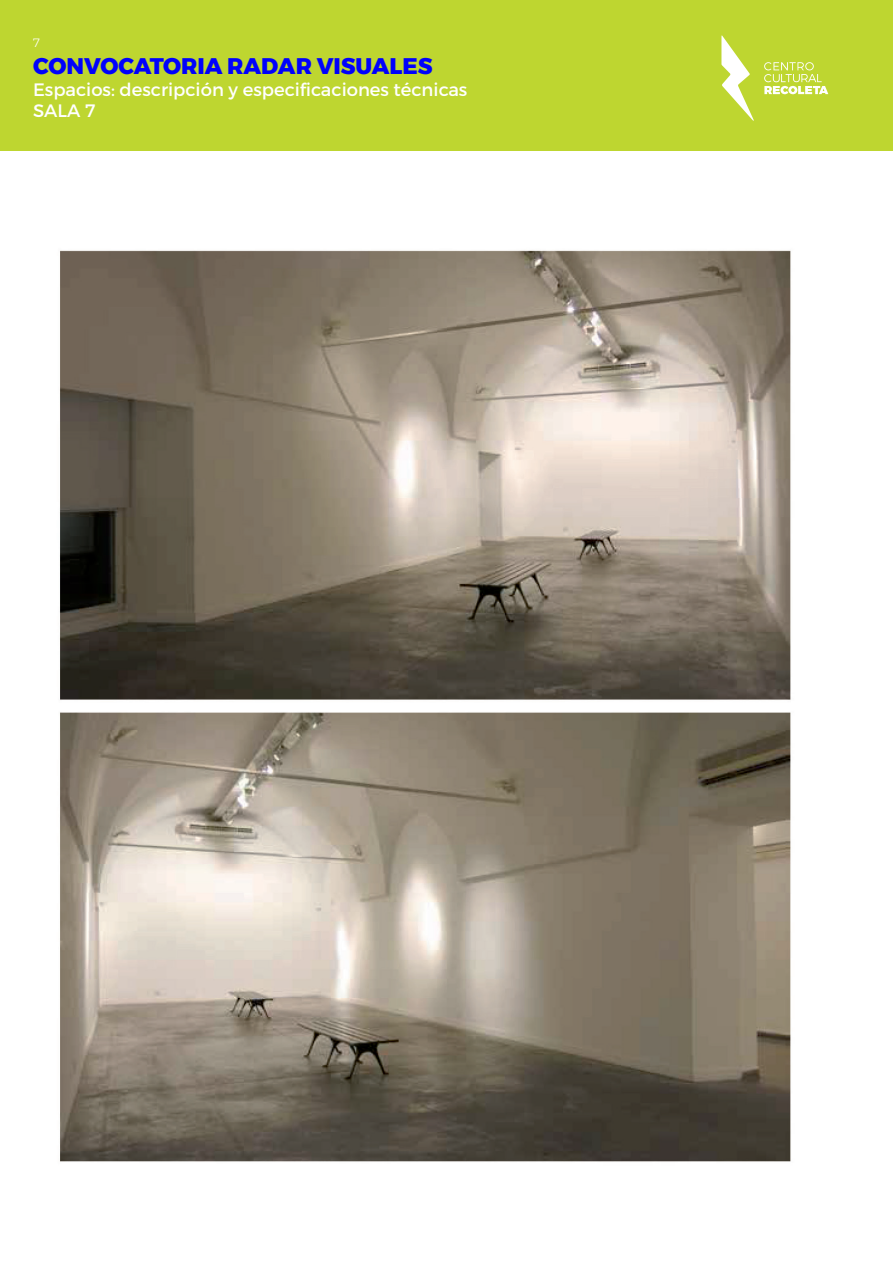
<style>
.page{position:relative;width:893px;height:1263px;background:#fff}
.page>*{position:absolute;margin:0;border:0;box-sizing:border-box;transform-origin:0 0}
.t1{font:800 22.5px "Montserrat";color:#0001fc}
.t2{font:18px "Montserrat";color:#fff}
.t3{font:300 12px "Montserrat";color:#fff}
</style>
<div class="page">
<img style="left:60px;top:250px;width:731px;height:912px">
<div style="left:0;top:0;width:893px;height:151px;background:#bed630"></div>
<svg style="left:721px;top:35px;width:33px;height:86px"></svg>
<svg style="left:764px;top:62px;width:64px;height:32px"></svg>
<p class="t3" style="left:33px;top:34px;width:8px">7</p>
<p class="t1" style="left:33px;top:48px;width:401px">CONVOCATORIA RADAR VISUALES</p>
<p class="t2" style="left:33px;top:78px;width:436px">Espacios: descripción y especificaciones técnicas</p>
<p class="t2" style="left:33px;top:100px;width:64px">SALA 7</p>
</div>
